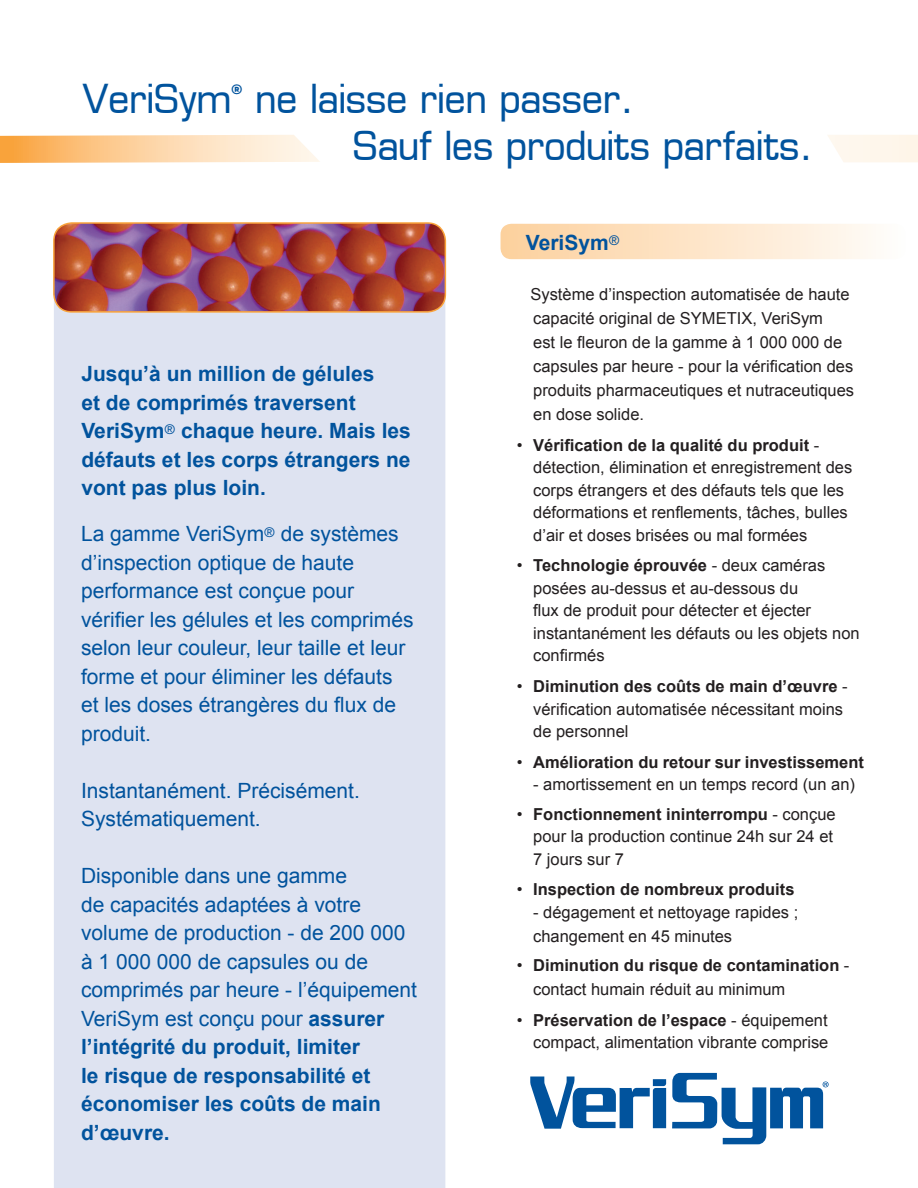
<style>
.page{position:relative;width:918px;height:1188px;background:#fff}
.page>*{position:absolute;margin:0;border:0;box-sizing:border-box;transform-origin:0 0}
.t1{font:39px "Microstyle ATT";color:#01539d}
.t2{font:21px/28.5px "Arial";color:#01539d}
.t3{font:700 21px/28.5px "Arial";color:#01539d}
.t4{font:16.5px/22.5px "Arial";color:#231f20}
.t5{font:700 16.5px/24px "Arial";color:#231f20}
.s1{font-weight:700}
.s2{font-weight:400}
</style>
<div class="page">
<svg style="left:828px;top:135px;width:90px;height:27px;background:#fef6ec"></svg>
<div style="left:54px;top:312px;width:391px;height:876px;background:#dee3f1"></div>
<svg style="left:0;top:135px;width:320px;height:28px;background:#fcd5a6"></svg>
<img style="left:54px;top:223px;width:391px;height:89px">
<div style="left:53px;top:222px;width:393px;height:91px;border:2px solid #f9a33b;border-radius:18px"></div>
<svg style="left:530px;top:1077px;width:136px;height:52px"></svg>
<svg style="left:672px;top:1073px;width:157px;height:71px"></svg>
<div style="left:501px;top:224px;width:405px;height:35px;background:linear-gradient(to right,#fcd09c,#fffdfb);border-radius:11px"></div>
<p class="t1" style="left:82px;top:75px;width:552px">VeriSym<sup>®</sup> ne laisse rien passer.</p>
<p class="t1" style="left:352px;top:121px;width:462px">Sauf les produits parfaits.</p>
<p class="t3" style="left:81px;top:360px;width:331px">Jusqu’à un million de gélules<br>et de comprimés traversent<br>VeriSym<sup>®</sup> chaque heure. Mais les défauts et les corps étrangers ne vont pas plus loin.</p>
<p class="t2" style="left:81px;top:520px;width:334px">La gamme VeriSym<sup>®</sup> de systèmes d’inspection optique de haute performance est conçue pour vérifier les gélules et les comprimés selon leur couleur, leur taille et leur forme et pour éliminer les défauts et les doses étrangères du flux de produit.</p>
<p class="t2" style="left:81px;top:776px;width:280px">Instantanément. Précisément.<br>Systématiquement.</p>
<p class="t2" style="left:81px;top:862px;width:338px">Disponible dans une gamme<br>de capacités adaptées à votre volume de production - de 200 000 à 1 000 000 de capsules ou de comprimés par heure - l’équipement<br>VeriSym est conçu pour <span class="s1">assurer l’intégrité du produit, limiter<br>le risque de responsabilité et économiser les coûts de main d’œuvre.</span></p>
<p class="t3" style="left:526px;top:229px;width:95px">VeriSym<sup>®</sup></p>
<p class="t4" style="left:530px;top:282px;width:325px;line-height:24px">Système d’inspection automatisée de haute capacité original de SYMETIX, VeriSym<br>est le fleuron de la gamme à 1 000 000 de capsules par heure - pour la vérification des produits pharmaceutiques et nutraceutiques en dose solide.</p>
<p class="t4" style="left:533px;top:434px;width:321px;text-indent:-16px">• <span class="s1">Vérification de la qualité du produit</span> - détection, élimination et enregistrement des corps étrangers et des défauts tels que les déformations et renflements, tâches, bulles d’air et doses brisées ou mal formées</p>
<p class="t4" style="left:533px;top:554px;width:328px;text-indent:-16px">• <span class="s1">Technologie éprouvée</span> - deux caméras posées au-dessus et au-dessous du<br>flux de produit pour détecter et éjecter instantanément les défauts ou les objets non confirmés</p>
<p class="t4" style="left:533px;top:675px;width:316px;text-indent:-16px">• <span class="s1">Diminution des coûts de main d’œuvre</span> - vérification automatisée nécessitant moins de personnel</p>
<p class="t5" style="left:517px;top:751px;width:349px"><span class="s2">•</span> Amélioration du retour sur investissement</p>
<p class="t4" style="left:533px;top:773px;width:323px">- amortissement en un temps record (un an)</p>
<p class="t4" style="left:533px;top:803px;width:304px;text-indent:-16px">• <span class="s1">Fonctionnement ininterrompu</span> - conçue pour la production continue 24h sur 24 et<br>7 jours sur 7</p>
<p class="t5" style="left:517px;top:878px;width:279px"><span class="s2">•</span> Inspection de nombreux produits</p>
<p class="t4" style="left:533px;top:900px;width:267px;line-height:24px">- dégagement et nettoyage rapides ; changement en 45 minutes</p>
<p class="t5" style="left:533px;top:954px;width:318px;text-indent:-16px"><span class="s2">•</span> Diminution du risque de contamination <span class="s2">- contact humain réduit au minimum</span></p>
<p class="t4" style="left:517px;top:1009px;width:313px;text-align:right">• <span class="s1">Préservation de l’espace</span> - équipement compact, alimentation vibrante comprise</p>
</div>
